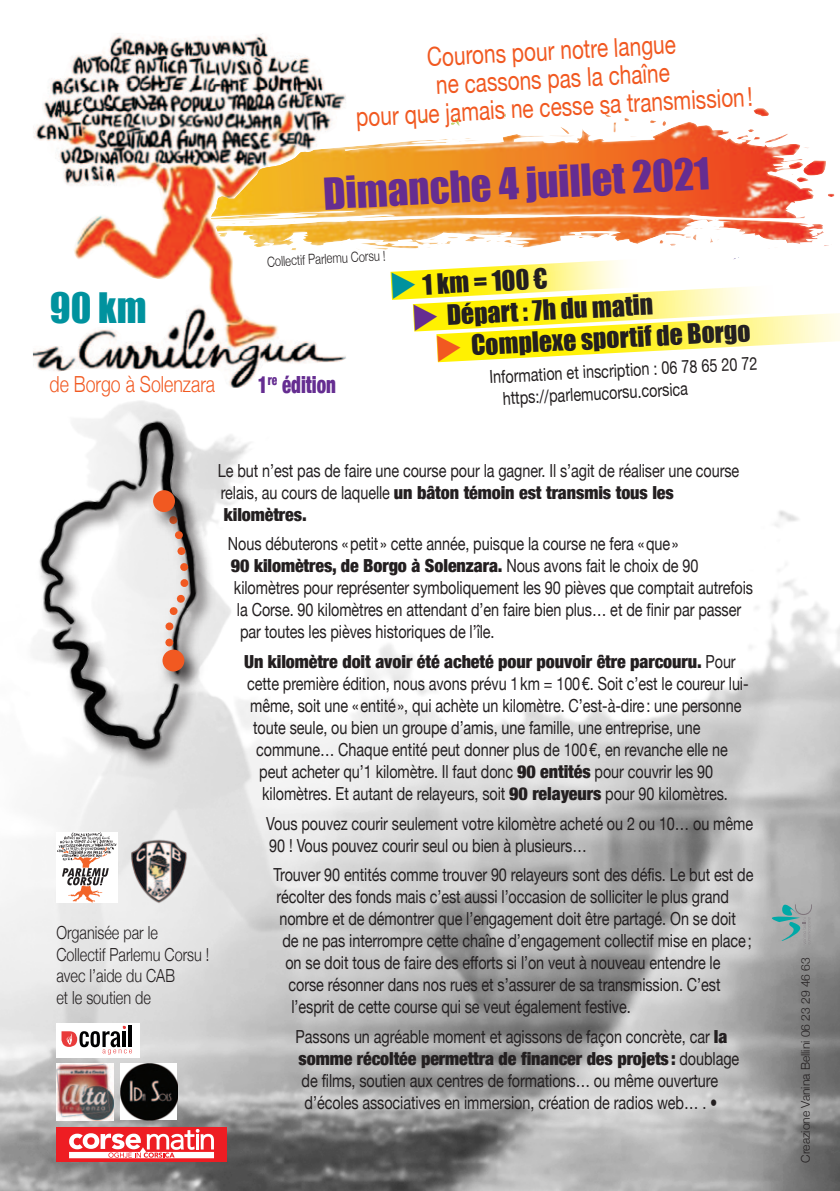
<style>
.page{position:relative;width:840px;height:1191px;background:#fff}
.page>*{position:absolute;margin:0;border:0;box-sizing:border-box;transform-origin:0 0}
.t1{font:40.4px "Impact";color:#652d91}
.t2{font:38.6px "Impact";color:#00929e}
.t3{font:26px "Helvetica Neue";color:#f15921;scale:.8 1}
.t4{font:25.8px "Impact";color:#231f20}
.t5{font:900 condensed 23.6px "Helvetica Neue";color:#652d91;scale:.8 1}
.t6{font:300 22.2px "Helvetica Neue";color:#f15921;scale:.8 1}
.t7{font:18px/22px "Helvetica Neue";letter-spacing:-.005em;color:#231f20;scale:.8 1}
.t8{font:900 condensed 18px "Helvetica Neue";letter-spacing:-.005em;color:#231f20}
.t9{font:300 18px "Helvetica Neue";color:#231f20;scale:.8 1}
.t10{font:300 14px "Helvetica Neue";color:#231f20;scale:.8 1}
.t11{font:300 12px "Helvetica Neue";color:#231f20}
.s1{font-weight:900;font-stretch:condensed}
.s2{font-weight:400;font-stretch:normal}
</style>
<div class="page">
<img style="left:0;top:108px;width:839px;height:1083px">
<img style="left:33px;top:34px;width:313px;height:358px">
<img style="left:40px;top:450px;width:746px;height:741px">
<img style="left:37px;top:359px;width:265px;height:84px">
<svg style="left:771px;top:904px;width:40px;height:40px;background:#8ca8a8"></svg>
<img style="left:0;top:385px;width:268px;height:445px">
<img style="left:0;top:395px;width:241px;height:408px">
<img style="left:153px;top:493px;width:62px;height:195px">
<svg style="left:155px;top:537px;width:41px;height:104px;background:#c2b7b3"></svg>
<img style="left:144px;top:481px;width:56px;height:56px">
<div style="left:153px;top:490px;width:22px;height:22px;background:#f15921;border-radius:50%"></div>
<img style="left:154px;top:641px;width:56px;height:56px">
<div style="left:162px;top:649px;width:22px;height:22px;background:#f15921;border-radius:50%"></div>
<div style="left:56px;top:832px;width:62px;height:70px;background:#fff"></div>
<svg style="left:57px;top:832px;width:60px;height:70px"></svg>
<img style="left:130px;top:835px;width:61px;height:69px">
<div style="left:56px;top:1023px;width:84px;height:34px;background:#fff"></div>
<hr style="left:129px;top:1025px;width:3px;height:22px;background:#000001">
<svg style="left:61px;top:1026px;width:71px;height:28px"></svg>
<img style="left:120px;top:1063px;width:57px;height:57px">
<img style="left:56px;top:1063px;width:57px;height:57px">
<div style="left:56px;top:1127px;width:170px;height:34px;background:#ee1d23"></div>
<svg style="left:69px;top:1129px;width:145px;height:29px"></svg>
<svg style="left:390px;top:259px;width:449px;height:103px"></svg>
<p class="t3" style="left:426px;top:42px;width:313px;rotate:-3deg">Courons pour notre langue</p>
<p class="t3" style="left:435px;top:69px;width:294px;rotate:-3deg">ne cassons pas la chaîne</p>
<p class="t3" style="left:355px;top:102px;width:497px;rotate:-3deg">pour que jamais ne cesse sa transmission!</p>
<p class="t2" style="left:50px;top:284px;width:98px">90 km</p>
<p class="t6" style="left:49px;top:370px;width:208px">de Borgo à Solenzara</p>
<p class="t1" style="left:322px;top:169px;width:388px;rotate:-3deg">Dimanche 4 juillet 2021</p>
<p class="t10" style="left:266px;top:253px;width:150px;rotate:-3deg">Collectif Parlemu Corsu !</p>
<p class="t5" style="left:258px;top:370px;width:99px">1<sup>re</sup> édition</p>
<p class="t4" style="left:421px;top:269px;width:127px;rotate:-3deg">1 km = 100 €</p>
<p class="t4" style="left:446px;top:299px;width:208px;rotate:-3deg">Départ : 7h du matin</p>
<p class="t4" style="left:470px;top:329px;width:281px;rotate:-3deg">Complexe sportif de Borgo</p>
<p class="t7" style="left:488px;top:366px;width:337px;rotate:-3deg">Information et inscription : 06 78 65 20 72</p>
<p class="t7" style="left:502px;top:387px;width:233px;rotate:-3deg">https://parlemucorsu.corsica</p>
<p class="t9" style="left:56px;top:921px;width:128px">Organisée par le</p>
<p class="t9" style="left:56px;top:943px;width:193px">Collectif Parlemu Corsu !</p>
<p class="t9" style="left:56px;top:965px;width:150px">avec l’aide du CAB</p>
<p class="t9" style="left:56px;top:986px;width:120px">et le soutien de</p>
<p class="t7" style="left:218px;top:459px;width:653px">Le but n’est pas de faire une course pour la gagner. Il s’agit de réaliser une course relais, au cours de laquelle <span class="s1">un bâton témoin est transmis tous les kilomètres.</span></p>
<p class="t7" style="left:228px;top:532px;width:564px">Nous débuterons «petit» cette année, puisque la course ne fera «que»</p>
<p class="t8" style="left:231px;top:555px;width:468px">90 kilomètres, de Borgo à Solenzara. <span class="s2">Nous avons fait le choix de 90</span></p>
<p class="t7" style="left:234px;top:576px;width:650px">kilomètres pour représenter symboliquement les 90 pièves que comptait autrefois</p>
<p class="t7" style="left:237px;top:598px;width:631px">la Corse. 90 kilomètres en attendant d’en faire bien plus… et de finir par passer</p>
<p class="t7" style="left:240px;top:620px;width:319px">par toutes les pièves historiques de l’île.</p>
<p class="t8" style="left:244px;top:650px;width:493px">Un kilomètre doit avoir été acheté pour pouvoir être parcouru. <span class="s2">Pour</span></p>
<p class="t7" style="left:247px;top:672px;width:628px">cette première édition, nous avons prévu 1km = 100€. Soit c’est le coureur lui-</p>
<p class="t7" style="left:250px;top:694px;width:615px">même, soit une «entité», qui achète un kilomètre. C’est-à-dire: une personne</p>
<p class="t7" style="left:253px;top:716px;width:560px">toute seule, ou bien un groupe d’amis, une famille, une entreprise, une</p>
<p class="t7" style="left:256px;top:738px;width:591px">commune… Chaque entité peut donner plus de 100€, en revanche elle ne</p>
<p class="t7" style="left:259px;top:760px;width:568px">peut acheter qu’1 kilomètre. Il faut donc <span class="s1">90 entités</span> pour couvrir les 90</p>
<p class="t7" style="left:262px;top:782px;width:583px">kilomètres. Et autant de relayeurs, soit <span class="s1">90 relayeurs</span> pour 90 kilomètres.</p>
<p class="t7" style="left:266px;top:812px;width:609px">Vous pouvez courir seulement votre kilomètre acheté ou 2 ou 10… ou même<br>90 ! Vous pouvez courir seul ou bien à plusieurs…</p>
<p class="t7" style="left:273px;top:863px;width:601px">Trouver 90 entités comme trouver 90 relayeurs sont des défis. Le but est de</p>
<p class="t7" style="left:276px;top:885px;width:567px">récolter des fonds mais c’est aussi l’occasion de solliciter le plus grand</p>
<p class="t7" style="left:279px;top:907px;width:572px">nombre et de démontrer que l’engagement doit être partagé. On se doit</p>
<p class="t7" style="left:282px;top:929px;width:587px">de ne pas interrompre cette chaîne d’engagement collectif mise en place;</p>
<p class="t7" style="left:285px;top:951px;width:545px">on se doit tous de faire des efforts si l’on veut à nouveau entendre le</p>
<p class="t7" style="left:288px;top:973px;width:541px">corse résonner dans nos rues et s’assurer de sa transmission. C’est</p>
<p class="t7" style="left:291px;top:995px;width:425px">l’esprit de cette course qui se veut également festive.</p>
<p class="t7" style="left:295px;top:1025px;width:541px">Passons un agréable moment et agissons de façon concrète, car <span class="s1">la</span></p>
<p class="t8" style="left:298px;top:1047px;width:442px">somme récoltée permettra de financer des projets: <span class="s2">doublage</span></p>
<p class="t7" style="left:301px;top:1069px;width:522px">de films, soutien aux centres de formations… ou même ouverture</p>
<p class="t7" style="left:304px;top:1091px;width:517px">d’écoles associatives en immersion, création de radios web… . •</p>
<p class="t11" style="left:797px;top:1162px;width:207px;rotate:-90deg">Creazione Vanina Bellini 06 23 29 46 63</p>
</div>
